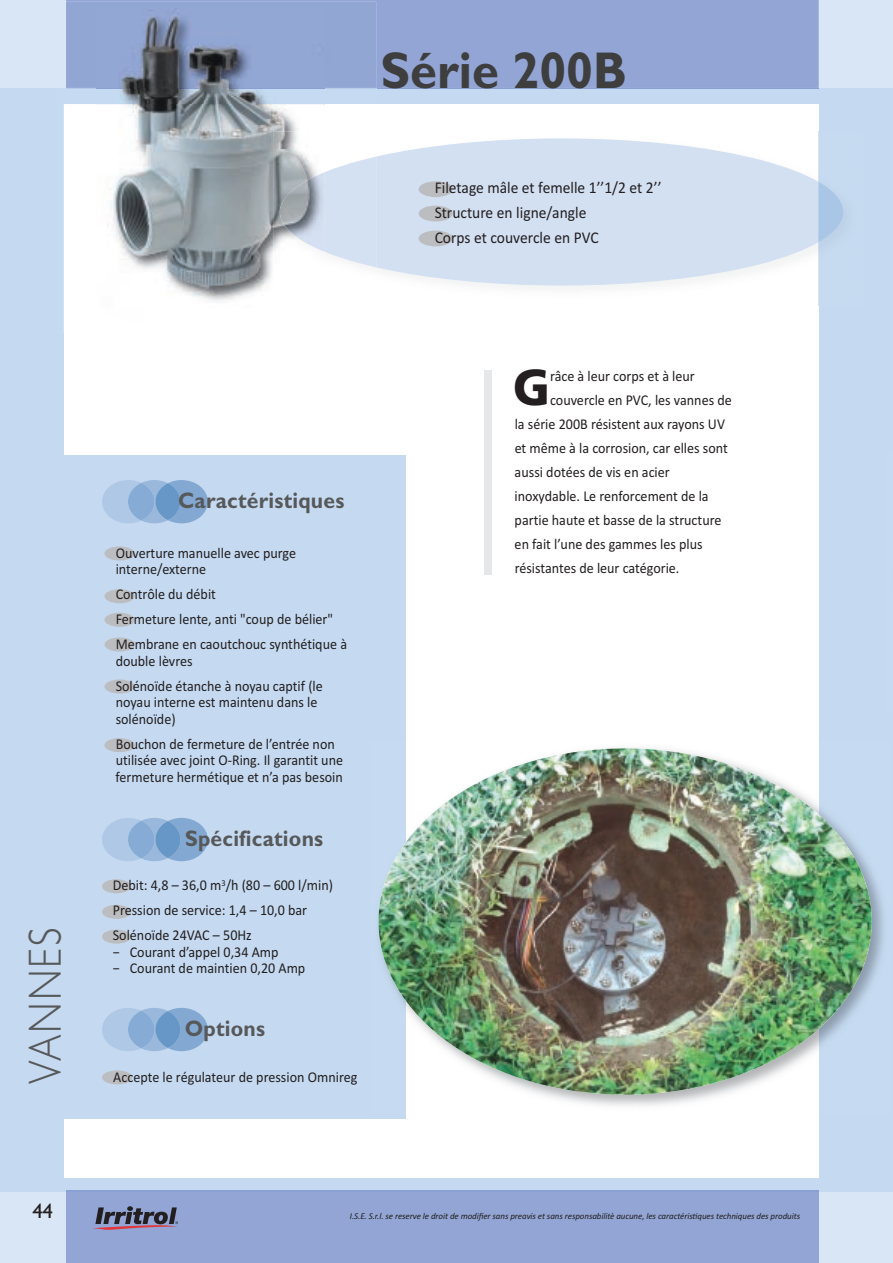
<style>
.page{position:relative;width:893px;height:1263px;background:#c5daf1}
.page>*{position:absolute;margin:0;border:0;box-sizing:border-box;transform-origin:0 0}
.t1{font:700 51.9px "Gill Sans";color:#3e3e3f;scale:.94 1}
.t2{font:900 50.4px "Frutiger";color:#231f20;scale:.94 1}
.t3{font:300 46.65px "Gill Sans";letter-spacing:.05em;color:#57585a;scale:.85 1}
.t4{font:700 22.5px "Gill Sans";letter-spacing:.01em;color:#57585a;scale:.94 1}
.t5{font:21px "Gill Sans";color:#231f20}
.t6{font:16.5px/25px "Calibri";color:#231f20;scale:.94 1}
.t7{font:15px/16.5px "Calibri";color:#231f20;scale:.94 1}
.t8{font:italic 9px "Calibri";letter-spacing:-.01em;color:#231f20}
</style>
<div class="page">
<div style="left:0;top:0;width:893px;height:88px;background:#d8e6f5"></div>
<div style="left:0;top:1192px;width:893px;height:71px;background:#d8e6f5"></div>
<hr style="left:66px;top:1191px;width:753px;height:1px;background:#89a0d2">
<div style="left:66px;top:1192px;width:753px;height:71px;background:#92a5d4"></div>
<hr style="left:376px;top:88px;width:443px;height:1px;background:#89a0d2">
<div style="left:66px;top:0;width:753px;height:88px;background:#92a5d4"></div>
<div style="left:64px;top:104px;width:754px;height:1074px;background:#fff"></div>
<svg style="left:93px;top:1206px;width:85px;height:24px"></svg>
<svg style="left:819px;top:182px;width:24px;height:60px"></svg>
<svg style="left:376px;top:138px;width:442px;height:147px;background:#d8e3f3"></svg>
<div style="left:46px;top:455px;width:360px;height:663px;background:#c5daf1"></div>
<div style="left:419px;top:181px;width:34px;height:16px;background:#bcbdc0;border-radius:50%"></div>
<div style="left:419px;top:206px;width:34px;height:15px;background:#bcbdc0;border-radius:50%"></div>
<div style="left:419px;top:231px;width:34px;height:15px;background:#bcbdc0;border-radius:50%"></div>
<div style="left:104px;top:546px;width:31px;height:14px;background:#bcbdc0;border-radius:50%"></div>
<div style="left:104px;top:637px;width:31px;height:14px;background:#bcbdc0;border-radius:50%"></div>
<div style="left:104px;top:613px;width:31px;height:14px;background:#bcbdc0;border-radius:50%"></div>
<div style="left:104px;top:589px;width:31px;height:14px;background:#bcbdc0;border-radius:50%"></div>
<div style="left:104px;top:679px;width:31px;height:15px;background:#bcbdc0;border-radius:50%"></div>
<div style="left:104px;top:738px;width:31px;height:14px;background:#bcbdc0;border-radius:50%"></div>
<svg style="left:102px;top:480px;width:106px;height:43px;background:#94b5da"></svg>
<svg style="left:102px;top:818px;width:106px;height:43px;background:#94b5da"></svg>
<svg style="left:102px;top:1008px;width:106px;height:43px;background:#94b5da"></svg>
<div style="left:102px;top:929px;width:29px;height:15px;background:#bcbdc0;border-radius:50%"></div>
<div style="left:102px;top:879px;width:29px;height:14px;background:#bcbdc0;border-radius:50%"></div>
<div style="left:102px;top:905px;width:29px;height:14px;background:#bcbdc0;border-radius:50%"></div>
<div style="left:102px;top:1070px;width:30px;height:14px;background:#bcbdc0;border-radius:50%"></div>
<img style="left:63px;top:105px;width:1px;height:228px">
<div style="left:66px;top:2px;width:310px;height:87px;background:#92a6d4"></div>
<img style="left:324px;top:157px;width:52px;height:110px">
<img style="left:96px;top:9px;width:228px;height:292px">
<img style="left:273px;top:131px;width:51px;height:170px">
<img style="left:280px;top:172px;width:44px;height:80px">
<img style="left:545px;top:742px;width:338px;height:372px">
<img style="left:378px;top:748px;width:494px;height:347px">
<div style="left:484px;top:370px;width:8px;height:204px;background:#e6e7e9"></div>
<h3 class="t3" style="left:27px;top:1084px;width:186px;rotate:-90deg">VANNES</h3>
<h3 class="t5" style="left:32px;top:1198px;width:22px">44</h3>
<h1 class="t1" style="left:381px;top:50px;width:264px">Série 200B</h1>
<h3 class="t4" style="left:178px;top:492px;width:178px">Caractéristiques</h3>
<p class="t7" style="left:116px;top:544px;width:193px">Ouverture manuelle avec purge interne/externe</p>
<p class="t7" style="left:116px;top:581px;width:248px;line-height:25px">Contrôle du débit<br>Fermeture lente, anti "coup de bélier"<br>Membrane en caoutchouc synthétique à</p>
<p class="t7" style="left:116px;top:648px;width:222px;line-height:25px">double lèvres<br>Solénoïde étanche à noyau captif (le</p>
<p class="t7" style="left:116px;top:694px;width:216px">noyau interne est maintenu dans le solénoïde)</p>
<p class="t7" style="left:116px;top:735px;width:243px">Bouchon de fermeture de l’entrée non utilisée avec joint O-Ring. Il garantit une fermeture hermétique et n’a pas besoin</p>
<h3 class="t4" style="left:185px;top:830px;width:148px">Spécifications</h3>
<p class="t7" style="left:113px;top:873px;width:236px;line-height:25px">Debit: 4,8 – 36,0 m<sup>3</sup>/h (80 – 600 l/min)<br>Pression de service: 1,4 – 10,0 bar<br>Solénoïde 24VAC – 50Hz</p>
<p class="t7" style="left:113px;top:943px;width:206px">− Courant d’appel 0,34 Amp<br>− Courant de maintien 0,20 Amp</p>
<h3 class="t4" style="left:185px;top:1020px;width:87px">Options</h3>
<p class="t7" style="left:113px;top:1069px;width:261px">Accepte le régulateur de pression Omnireg</p>
<p class="t6" style="left:435px;top:175px;width:243px">Filetage mâle et femelle 1’’1/2 et 2’’<br>Structure en ligne/angle<br>Corps et couvercle en PVC</p>
<h2 class="t2" style="left:513px;top:367px;width:41px">G</h2>
<p class="t7" style="left:550px;top:368px;width:156px">râce à leur corps et à leur</p>
<p class="t7" style="left:550px;top:392px;width:195px">couvercle en PVC, les vannes de</p>
<p class="t7" style="left:515px;top:416px;width:225px">la série 200B résistent aux rayons UV</p>
<p class="t7" style="left:515px;top:440px;width:228px">et même à la corrosion, car elles sont</p>
<p class="t7" style="left:515px;top:464px;width:167px">aussi dotées de vis en acier</p>
<p class="t7" style="left:515px;top:488px;width:208px">inoxydable. Le renforcement de la</p>
<p class="t7" style="left:515px;top:512px;width:222px">partie haute et basse de la structure</p>
<p class="t7" style="left:515px;top:536px;width:201px">en fait l’une des gammes les plus</p>
<p class="t7" style="left:515px;top:560px;width:177px">résistantes de leur catégorie.</p>
<p class="t8" style="left:350px;top:1210px;width:452px">I.S.E. S.r.l. se reserve le droit de modifier sans preavis et sans responsabilitè aucune, les caractéristiques techniques des produits</p>
</div>
